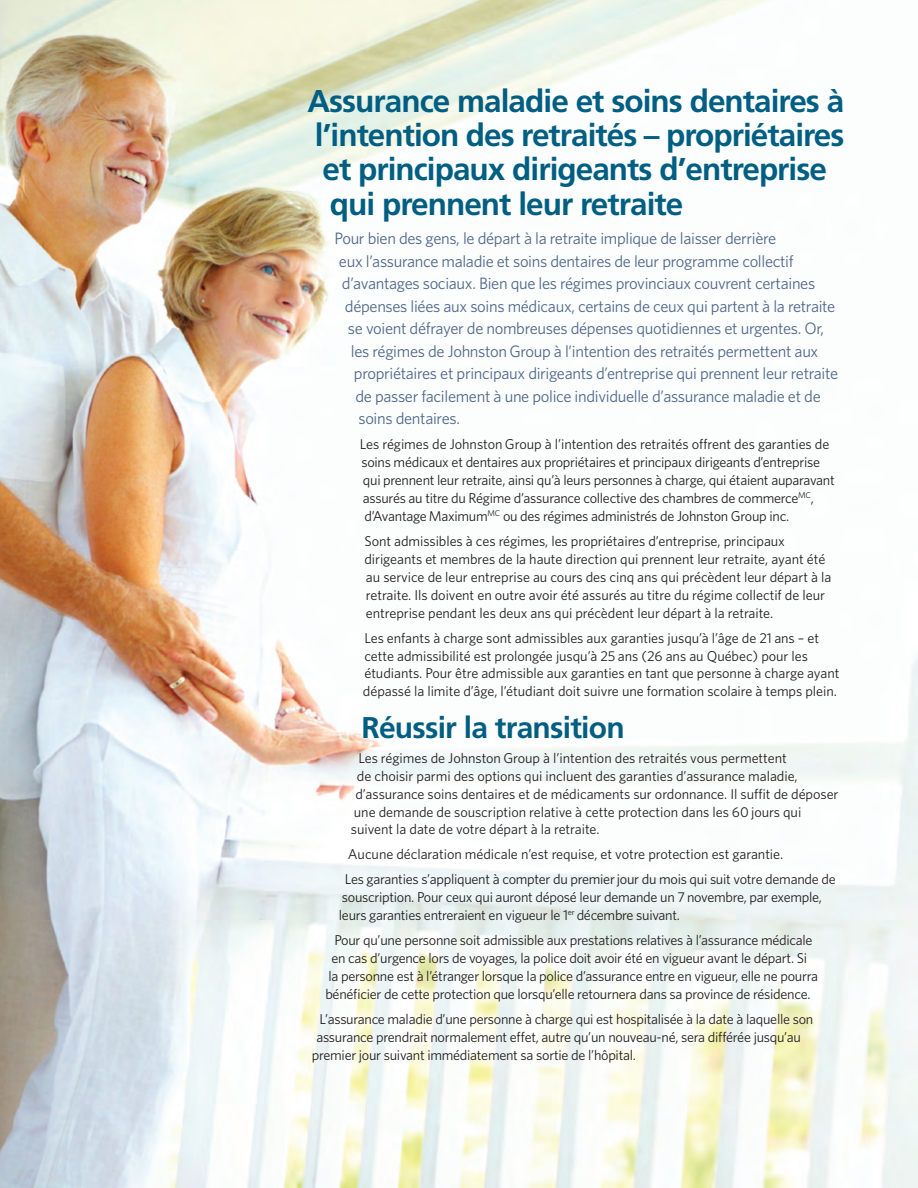
<style>
.page{position:relative;width:918px;height:1188px;background:#fff}
.page>*{position:absolute;margin:0;border:0;box-sizing:border-box;transform-origin:0 0}
.Headline{font:700 31.5px "Frutiger";letter-spacing:-.03em;color:#005e82}
.Headline-2{font:700 30px "Frutiger";letter-spacing:-.025em;color:#005e82}
.Body_Copy_F{font:16.5px "Whitney";letter-spacing:-.02em;color:#51678a}
.Body_Copy_F-2{font:14.25px/18px "Whitney";letter-spacing:-.02em;color:#231f20}
</style>
<div class="page">
<img style="left:0;top:0;width:918px;height:1188px">
<p class="Headline" style="left:307px;top:82px;width:538px">Assurance maladie et soins dentaires à</p>
<p class="Headline" style="left:315px;top:117px;width:531px">l’intention des retraités – propriétaires</p>
<p class="Headline" style="left:322px;top:151px;width:506px">et principaux dirigeants d’entreprise</p>
<p class="Headline" style="left:330px;top:186px;width:355px">qui prennent leur retraite</p>
<p class="Body_Copy_F" style="left:334px;top:228px;width:443px">Pour bien des gens, le départ à la retraite implique de laisser derrière</p>
<p class="Body_Copy_F" style="left:339px;top:250px;width:456px">eux l’assurance maladie et soins dentaires de leur programme collectif</p>
<p class="Body_Copy_F" style="left:342px;top:273px;width:475px">d’avantages sociaux. Bien que les régimes provinciaux couvrent certaines</p>
<p class="Body_Copy_F" style="left:345px;top:295px;width:492px">dépenses liées aux soins médicaux, certains de ceux qui partent à la retraite</p>
<p class="Body_Copy_F" style="left:348px;top:318px;width:478px">se voient défrayer de nombreuses dépenses quotidiennes et urgentes. Or,</p>
<p class="Body_Copy_F" style="left:351px;top:340px;width:469px">les régimes de Johnston Group à l’intention des retraités permettent aux</p>
<p class="Body_Copy_F" style="left:354px;top:363px;width:486px">propriétaires et principaux dirigeants d’entreprise qui prennent leur retraite</p>
<p class="Body_Copy_F" style="left:355px;top:385px;width:467px">de passer facilement à une police individuelle d’assurance maladie et de</p>
<p class="Body_Copy_F" style="left:358px;top:408px;width:103px">soins dentaires.</p>
<p class="Body_Copy_F-2" style="left:360px;top:435px;width:476px">Les régimes de Johnston Group à l’intention des retraités offrent des garanties de soins médicaux et dentaires aux propriétaires et principaux dirigeants d’entreprise qui prennent leur retraite, ainsi qu’à leurs personnes à charge, qui étaient auparavant assurés au titre du Régime d’assurance collective des chambres de commerce<sup>MC</sup>, d’Avantage Maximum<sup>MC</sup> ou des régimes administrés de Johnston Group inc.</p>
<p class="Body_Copy_F-2" style="left:364px;top:531px;width:469px">Sont admissibles à ces régimes, les propriétaires d’entreprise, principaux dirigeants et membres de la haute direction qui prennent leur retraite, ayant été au service de leur entreprise au cours des cinq ans qui précèdent leur départ à la retraite. Ils doivent en outre avoir été assurés au titre du régime collectif de leur entreprise pendant les deux ans qui précèdent leur départ à la retraite.</p>
<p class="Body_Copy_F-2" style="left:363px;top:628px;width:478px">Les enfants à charge sont admissibles aux garanties jusqu’à l’âge de 21 ans – et cette admissibilité est prolongée jusqu’à 25 ans (26 ans au Québec) pour les étudiants. Pour être admissible aux garanties en tant que personne à charge ayant dépassé la limite d’âge, l’étudiant doit suivre une formation scolaire à temps plein.</p>
<p class="Headline-2" style="left:361px;top:710px;width:265px">Réussir la transition</p>
<p class="Body_Copy_F-2" style="left:358px;top:748px;width:430px">Les régimes de Johnston Group à l’intention des retraités vous permettent</p>
<p class="Body_Copy_F-2" style="left:357px;top:766px;width:442px">de choisir parmi des options qui incluent des garanties d’assurance maladie,</p>
<p class="Body_Copy_F-2" style="left:355px;top:784px;width:485px">d’assurance soins dentaires et de médicaments sur ordonnance. Il suffit de déposer</p>
<p class="Body_Copy_F-2" style="left:354px;top:802px;width:449px">une demande de souscription relative à cette protection dans les 60 jours qui</p>
<p class="Body_Copy_F-2" style="left:351px;top:820px;width:250px">suivent la date de votre départ à la retraite.</p>
<p class="Body_Copy_F-2" style="left:348px;top:845px;width:437px">Aucune déclaration médicale n’est requise, et votre protection est garantie.</p>
<p class="Body_Copy_F-2" style="left:339px;top:870px;width:498px;text-indent:6px">Les garanties s’appliquent à compter du premier jour du mois qui suit votre demande de souscription. Pour ceux qui auront déposé leur demande un 7 novembre, par exemple, leurs garanties entreraient en vigueur le 1<sup>er</sup> décembre suivant.</p>
<p class="Body_Copy_F-2" style="left:325px;top:930px;width:494px;text-align:center">Pour qu’une personne soit admissible aux prestations relatives à l’assurance médicale en cas d’urgence lors de voyages, la police doit avoir été en vigueur avant le départ. Si<br>la personne est à l’étranger lorsque la police d’assurance entre en vigueur, elle ne pourra bénéficier de cette protection que lorsqu’elle retournera dans sa province de résidence.</p>
<p class="Body_Copy_F-2" style="left:319px;top:1009px;width:495px">L’assurance maladie d’une personne à charge qui est hospitalisée à la date à laquelle son</p>
<p class="Body_Copy_F-2" style="left:316px;top:1027px;width:486px">assurance prendrait normalement effet, autre qu’un nouveau-né, sera différée jusqu’au</p>
<p class="Body_Copy_F-2" style="left:312px;top:1045px;width:326px">premier jour suivant immédiatement sa sortie de l’hôpital.</p>
</div>
